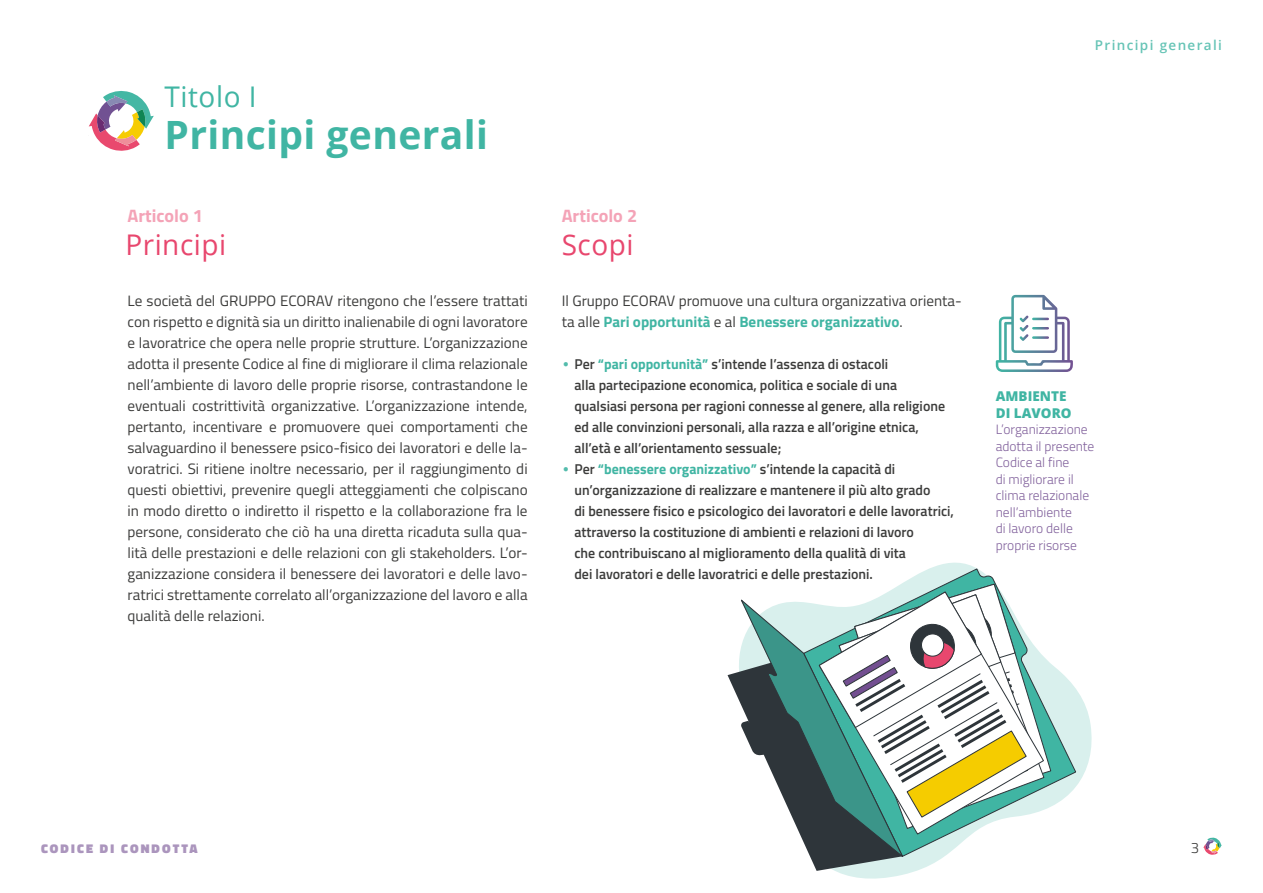
<style>
.page{position:relative;width:1263px;height:893px;background:#fff}
.page>*{position:absolute;margin:0;border:0;box-sizing:border-box;transform-origin:0 0}
.Titolo_principale_paragrafo{font:700 39px "Open Sans";letter-spacing:.01em;color:#40b5a3}
.Titoli_interni_testo_1_1{font:28.5px "Open Sans";letter-spacing:.02em;color:#e8476e}
.Titoli_interni_testo_1_1-2{font:28.5px "Open Sans";letter-spacing:.02em;color:#40b5a3}
.Titoletti_secondari_50{font:700 18px "Titillium Web";color:#f4a3b7}
.Testo{font:15px/21px "Titillium Web";color:#3c3c3b;text-align:justify}
.t1{font:300 15px "Titillium Web";color:#3c3c3b}
.t2{font:600 14.25px/21px "Titillium Web";color:#3c3c3b}
.Testo_icona{font:300 13.5px/16.5px "Titillium Web";color:#81619c}
.t3{font:600 13.5px "Open Sans";letter-spacing:.1em;color:#66c4b6}
.Titolo_icona{font:800 13.5px/16.5px "Open Sans";color:#40b5a3}
.t4{font:900 12.75px "Titillium Web";letter-spacing:.17em;color:#ab95bd}
.s1{font-weight:700;color:#40b5a3}
.s2{font-family:"Montserrat";font-weight:400;font-size:28.5px;color:#53bcac}
</style>
<div class="page">
<svg style="left:1203px;top:838px;width:19px;height:17px"></svg>
<svg style="left:996px;top:295px;width:77px;height:77px"></svg>
<svg style="left:89px;top:91px;width:65px;height:60px"></svg>
<svg style="left:836px;top:562px;width:256px;height:317px"></svg>
<svg style="left:836px;top:568px;width:241px;height:289px"></svg>
<svg style="left:1036px;top:583px;width:16px;height:231px"></svg>
<svg style="left:1036px;top:591px;width:9px;height:244px"></svg>
<svg style="left:727px;top:583px;width:309px;height:288px"></svg>
<p class="Titoli_interni_testo_1_1-2" style="left:165px;top:77px;width:94px">Titolo I</p>
<p class="Titolo_principale_paragrafo" style="left:165px;top:107px;width:325px">Principi generali</p>
<p class="Titoletti_secondari_50" style="left:128px;top:202px;width:77px">Articolo 1</p>
<p class="Titoli_interni_testo_1_1" style="left:125px;top:225px;width:102px">Principi</p>
<p class="Testo" style="left:128px;top:290px;width:402px">Le società del GRUPPO ECORAV ritengono che l’essere trattati con rispetto e dignità sia un diritto inalienabile di ogni lavoratore e lavoratrice che opera nelle proprie strutture. L’organizzazione adotta il presente Codice al fine di migliorare il clima relazionale nell’ambiente di lavoro delle proprie risorse, contrastandone le eventuali costrittività organizzative. L’organizzazione intende, pertanto, incentivare e promuovere quei comportamenti che salvaguardino il benessere psico-fisico dei lavoratori e delle la&shy;voratrici. Si ritiene inoltre necessario, per il raggiungimento di questi obiettivi, prevenire quegli atteggiamenti che colpiscano in modo diretto o indiretto il rispetto e la collaborazione fra le persone, considerato che ciò ha una diretta ricaduta sulla qua&shy;lità delle prestazioni e delle relazioni con gli stakeholders. L’or&shy;ganizzazione considera il benessere dei lavoratori e delle lavo&shy;ratrici strettamente correlato all’organizzazione del lavoro e alla qualità delle relazioni.</p>
<p class="Titoletti_secondari_50" style="left:562px;top:202px;width:77px">Articolo 2</p>
<p class="Titoli_interni_testo_1_1" style="left:562px;top:225px;width:73px">Scopi</p>
<p class="Testo" style="left:562px;top:290px;width:402px">Il Gruppo ECORAV promuove una cultura organizzativa orienta&shy;ta alle <span class="s1">Pari opportunità</span> e al <span class="s1">Benessere organizzativo</span>.</p>
<p class="t2" style="left:574px;top:353px;width:372px;text-indent:-13px"><span class="s2">•</span> Per <span class="s1">“pari opportunità”</span> s’intende l’assenza di ostacoli<br>alla partecipazione economica, politica e sociale di una qualsiasi persona per ragioni connesse al genere, alla religione ed alle convinzioni personali, alla razza e all’origine etnica, all’età e all’orientamento sessuale;</p>
<p class="t2" style="left:574px;top:458px;width:381px;text-indent:-13px"><span class="s2">•</span> Per <span class="s1">“benessere organizzativo”</span> s’intende la capacità di un’organizzazione di realizzare e mantenere il più alto grado<br>di benessere fisico e psicologico dei lavoratori e delle lavoratrici, attraverso la costituzione di ambienti e relazioni di lavoro<br>che contribuiscano al miglioramento della qualità di vita<br>dei lavoratori e delle lavoratrici e delle prestazioni.</p>
<p class="t3" style="left:1095px;top:36px;width:129px">Principi generali</p>
<p class="Titolo_icona" style="left:996px;top:387px;width:77px">AMBIENTE<br>DI LAVORO</p>
<p class="Testo_icona" style="left:996px;top:421px;width:100px">L’organizzazione adotta il presente<br>Codice al fine<br>di migliorare il clima relazionale nell’ambiente</p>
<p class="Testo_icona" style="left:996px;top:520px;width:79px">di lavoro delle</p>
<p class="Testo_icona" style="left:996px;top:536px;width:83px">proprie risorse</p>
<p class="t4" style="left:41px;top:839px;width:158px">CODICE DI CONDOTTA</p>
<p class="t1" style="left:1191px;top:837px;width:10px">3</p>
</div>
